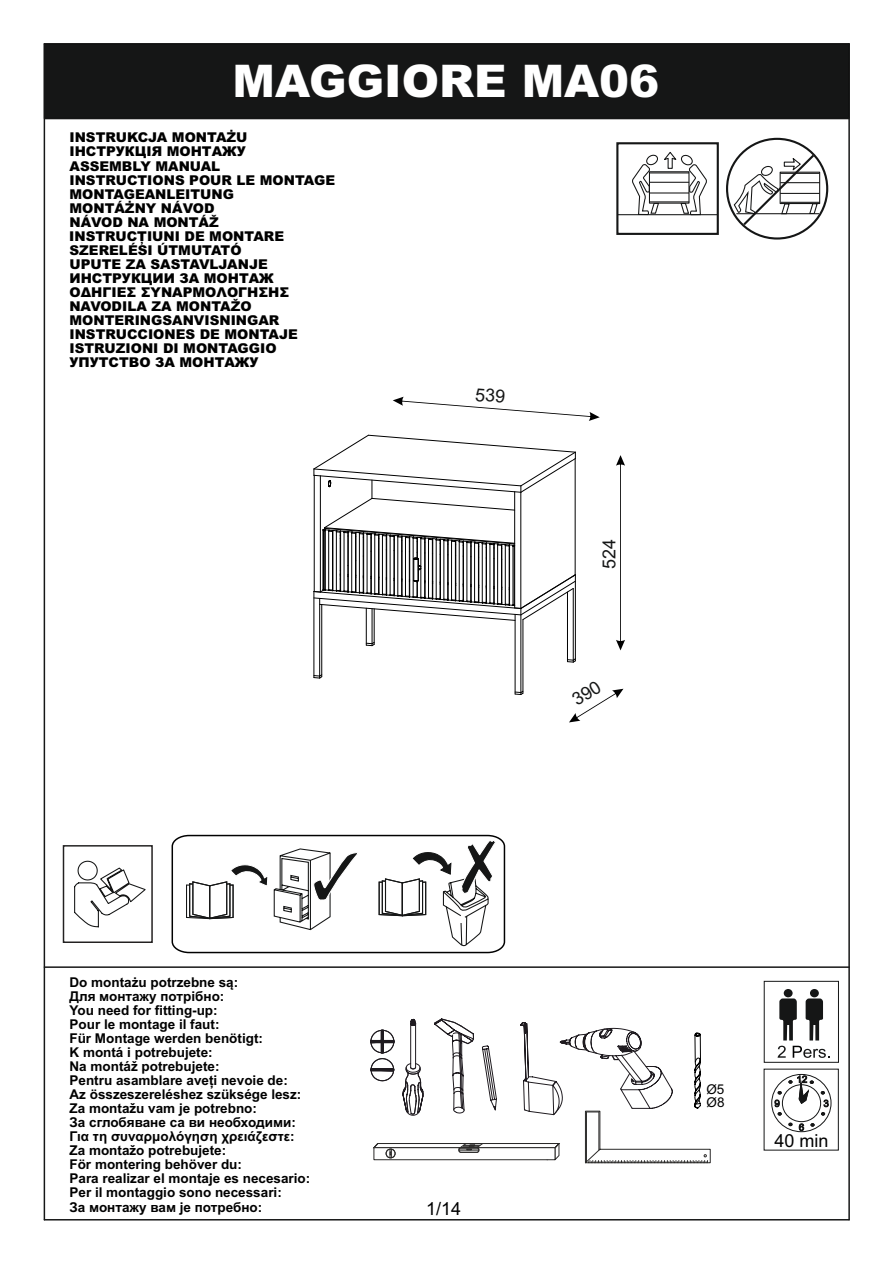
<style>
.page{position:relative;width:893px;height:1263px;background:#fff}
.page>*{position:absolute;margin:0;border:0;box-sizing:border-box;transform-origin:0 0}
.t1{font:900 45px "Arial";color:#fff}
.t2{font:18px "Arial";color:#000}
.t3{font:18px "Arial";color:#151616}
.t4{font:700 13.5px/14.1px "Arial";color:#000}
.t5{font:900 13.5px/14.1px "Arial";color:#000}
.t6{font:13.5px "Arial";color:#000}
</style>
<div class="page">
<svg style="left:43px;top:43px;width:807px;height:476px"></svg>
<div style="left:616px;top:142px;width:103px;height:93px;border:2px solid #151616"></div>
<hr style="left:617px;top:214px;width:101px;height:1px;background:#151616">
<hr style="left:736px;top:213px;width:83px;height:1px;background:#151616">
<div style="left:780px;top:172px;width:40px;height:32px;border:1px solid #151616"></div>
<hr style="left:780px;top:193px;width:40px;height:1px;background:#151616">
<hr style="left:780px;top:202px;width:40px;height:1px;background:#151616">
<hr style="left:780px;top:173px;width:40px;height:1px;background:#151616">
<hr style="left:780px;top:182px;width:40px;height:1px;background:#151616">
<div style="left:726px;top:138px;width:102px;height:102px;border:2px solid #151616;border-radius:50%"></div>
<svg style="left:733px;top:152px;width:85px;height:75px"></svg>
<svg style="left:632px;top:151px;width:75px;height:65px"></svg>
<hr style="left:44px;top:44px;width:1px;height:1176px;background:#151616">
<hr style="left:44px;top:1219px;width:805px;height:1px;background:#151616">
<hr style="left:848px;top:44px;width:2px;height:1176px;background:#151616">
<hr style="left:44px;top:43px;width:805px;height:2px;background:#151616">
<hr style="left:44px;top:117px;width:805px;height:2px;background:#151616">
<div style="left:764px;top:981px;width:75px;height:81px;border:1px solid #151616"></div>
<svg style="left:779px;top:998px;width:18px;height:42px"></svg>
<div style="left:784px;top:989px;width:9px;height:8px;background:#151616;border-radius:50%"></div>
<svg style="left:805px;top:998px;width:18px;height:42px"></svg>
<div style="left:810px;top:989px;width:9px;height:8px;background:#151616;border-radius:50%"></div>
<div style="left:771px;top:1074px;width:60px;height:58px;border:1px solid #151616;border-radius:50%"></div>
<div style="left:782px;top:1084px;width:39px;height:38px;border:1px solid #151616;border-radius:50%"></div>
<svg style="left:821px;top:1091px;width:8px;height:24px"></svg>
<svg style="left:774px;top:1091px;width:7px;height:24px"></svg>
<svg style="left:798px;top:1123px;width:6px;height:8px"></svg>
<svg style="left:789px;top:1075px;width:25px;height:29px"></svg>
<svg style="left:778px;top:1046px;width:8px;height:12px"></svg>
<svg style="left:793px;top:1046px;width:37px;height:12px"></svg>
<hr style="left:44px;top:966px;width:805px;height:2px;background:#151616">
<div style="left:63px;top:845px;width:90px;height:98px;border:1px solid #232121"></div>
<svg style="left:74px;top:860px;width:72px;height:68px"></svg>
<svg style="left:171px;top:834px;width:335px;height:120px"></svg>
<svg style="left:370px;top:1018px;width:341px;height:146px"></svg>
<hr style="left:321px;top:604px;width:1px;height:73px;background:#000">
<hr style="left:374px;top:609px;width:1px;height:35px;background:#000">
<hr style="left:522px;top:620px;width:1px;height:73px;background:#000">
<hr style="left:319px;top:598px;width:1px;height:80px;background:#000">
<hr style="left:520px;top:608px;width:1px;height:86px;background:#000">
<hr style="left:515px;top:614px;width:1px;height:80px;background:#000">
<svg style="left:514px;top:690px;width:10px;height:5px"></svg>
<hr style="left:573px;top:588px;width:1px;height:74px;background:#000">
<hr style="left:313px;top:591px;width:1px;height:86px;background:#000">
<svg style="left:365px;top:641px;width:10px;height:6px"></svg>
<hr style="left:567px;top:592px;width:1px;height:70px;background:#000">
<hr style="left:366px;top:608px;width:1px;height:37px;background:#000">
<hr style="left:575px;top:575px;width:1px;height:86px;background:#000">
<hr style="left:372px;top:609px;width:1px;height:37px;background:#000">
<svg style="left:567px;top:658px;width:9px;height:5px"></svg>
<svg style="left:313px;top:674px;width:10px;height:5px"></svg>
<svg style="left:313px;top:434px;width:263px;height:187px"></svg>
<svg style="left:616px;top:455px;width:9px;height:195px"></svg>
<svg style="left:393px;top:388px;width:207px;height:33px"></svg>
<svg style="left:569px;top:688px;width:54px;height:34px"></svg>
<h1 class="t1" style="left:233px;top:65px;width:428px">MAGGIORE MA06</h1>
<p class="t5" style="left:69px;top:125px;width:180px;line-height:28px">INSTRUKCJA MONTAŻU<br>ASSEMBLY MANUAL</p>
<p class="t5" style="left:69px;top:146px;width:178px">ІНСТРУКЦIЯ МОНТАЖУ</p>
<p class="t5" style="left:69px;top:174px;width:267px">INSTRUCTIONS POUR LE MONTAGE</p>
<p class="t5" style="left:69px;top:188px;width:166px">MONTAGEANLEITUNG</p>
<p class="t5" style="left:69px;top:202px;width:147px">MONTÁŻNY NÁVOD</p>
<p class="t5" style="left:69px;top:216px;width:216px">NÁVOD NA MONTÁŽ<br>INSTRUCȚIUNI DE MONTARE</p>
<p class="t5" style="left:69px;top:273px;width:221px">ИНСТРУКЦИИ ЗА МОНТАЖ<br>ΟΔΗΓΙΕΣ ΣΥΝΑΡΜΟΛΟΓΗΣΗΣ<br>NAVODILA ZA MONTAŽO<br>MONTERINGSANVISNINGAR</p>
<p class="t5" style="left:69px;top:343px;width:209px">ISTRUZIONI DI MONTAGGIO<br>УПУТСТВО ЗА МОНТАЖУ</p>
<p class="t5" style="left:69px;top:244px;width:200px">SZERELÉSI ÚTMUTATÓ<br>UPUTE ZA SASTAVLJANJE</p>
<p class="t5" style="left:69px;top:329px;width:230px">INSTRUCCIONES DE MONTAJE</p>
<h2 class="t3" style="left:602px;top:569px;width:32px;rotate:-90deg">524</h2>
<p class="t4" style="left:69px;top:969px;width:170px;line-height:28px">Do montażu potrzebne są:<br>You need for fitting-up:</p>
<p class="t4" style="left:69px;top:983px;width:156px;line-height:28px">Для монтажу потрiбно:<br>Pour le montage il faut:</p>
<p class="t4" style="left:69px;top:1032px;width:195px">Für Montage werden benötigt:</p>
<p class="t4" style="left:69px;top:1046px;width:145px">K montá i potrebujete:</p>
<p class="t4" style="left:69px;top:1060px;width:233px">Na montáž potrebujete:<br>Pentru asamblare aveți nevoie de:<br>Az összeszereléshez szüksége lesz:<br>Za montažu vam je potrebno:<br>За сглобяване са ви необходими:<br>Για τη συναρμολόγηση χρειάζεστε:<br>Za montažo potrebujete:<br>För montering behöver du:</p>
<p class="t4" style="left:69px;top:1187px;width:214px">Per il montaggio sono necessari:<br>За монтажу вам је потребно:</p>
<p class="t4" style="left:69px;top:1173px;width:242px">Para realizar el montaje es necesario:</p>
<h2 class="t2" style="left:426px;top:1202px;width:37px">1/14</h2>
<p class="t6" style="left:706px;top:1084px;width:20px">Ø5</p>
<p class="t6" style="left:706px;top:1097px;width:20px">Ø8</p>
<h2 class="t2" style="left:774px;top:1134px;width:56px">40 min</h2>
</div>
